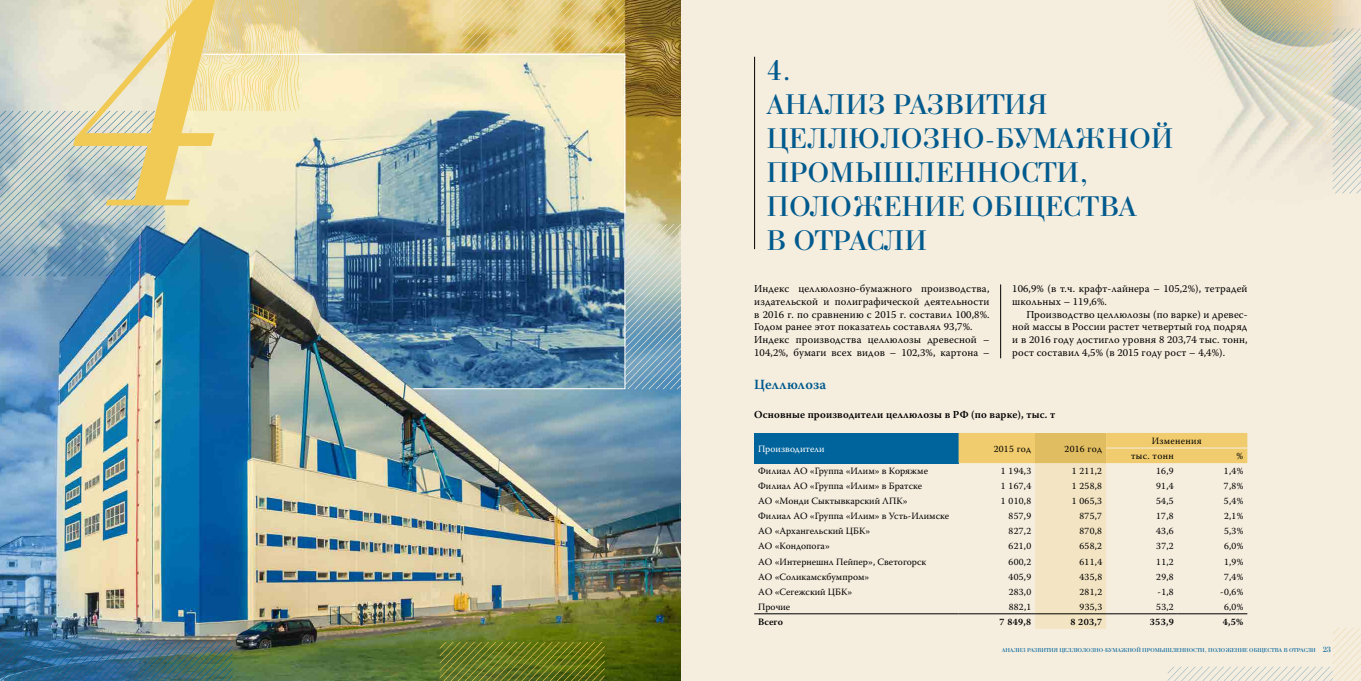
<style>
.page{position:relative;width:1361px;height:681px;background:#fff}
.page>*{position:absolute;margin:0;border:0;box-sizing:border-box;transform-origin:0 0}
.t1{font:italic 318px "Bodoni C";color:#f1ca55}
.t2{font:30px/34px "Bodoni C";color:#005a8d}
.t3{font:600 14px "Warnock Pro";color:#005a8d}
.t4{font:10.6px/12.7px "Warnock Pro";letter-spacing:.01em;color:#000}
.t5{font:600 10.6px "Warnock Pro";letter-spacing:.01em;color:#000}
.t6{font:9.6px "Warnock Pro";color:#000}
.t7{font:600 9.6px "Warnock Pro";letter-spacing:.03em;color:#000}
.t8{font:9.6px/15.1px "Warnock Pro";letter-spacing:.03em;color:#000}
.t9{font:9.6px "Warnock Pro";color:#fff}
.t10{font:8px "Bodoni C";color:#00649c}
.t11{font:6px "Bodoni C";color:#00649c}
</style>
<div class="page">
<div style="left:0;top:0;width:1361px;height:680px;background:#f5edde"></div>
<svg style="left:1168px;top:0;width:193px;height:193px"></svg>
<hr style="left:1000px;top:284px;width:1px;height:74px;background:#000">
<div style="left:754px;top:433px;width:204px;height:30px;background:#00649c"></div>
<svg style="left:958px;top:433px;width:403px;height:247px"></svg>
<hr style="left:1106px;top:447px;width:71px;height:1px;background:#f5edde">
<hr style="left:1177px;top:447px;width:70px;height:1px;background:#f5edde">
<hr style="left:754px;top:613px;width:204px;height:1px;background:#000">
<hr style="left:958px;top:613px;width:77px;height:1px;background:#000">
<hr style="left:1035px;top:613px;width:71px;height:1px;background:#000">
<hr style="left:1106px;top:613px;width:71px;height:1px;background:#000">
<hr style="left:1177px;top:613px;width:70px;height:1px;background:#000">
<img style="left:0;top:0;width:680px;height:680px">
<svg style="left:0;top:0;width:299px;height:276px"></svg>
<svg style="left:440px;top:641px;width:164px;height:39px;background:#67771f"></svg>
<svg style="left:626px;top:224px;width:130px;height:165px"></svg>
<img style="left:0;top:627px;width:232px;height:53px">
<svg style="left:460px;top:0;width:165px;height:53px;background:#e0c87d"></svg>
<img style="left:203px;top:53px;width:423px;height:336px">
<hr style="left:754px;top:57px;width:1px;height:192px;background:#000">
<h1 class="t1" style="left:68px;top:-62px;width:172px">4</h1>
<h2 class="t2" style="left:766px;top:53px;width:409px">4.<br>Анализ развития целлюлозно-бумажной промышленности, положение Общества<br>в отрасли</h2>
<p class="t4" style="left:754px;top:282px;width:237px">Индекс целлюлозно-бумажного производства, издательской и полиграфической деятельности в 2016 г. по сравнению с 2015 г. составил 100,8%.<br>Годом ранее этот показатель составлял 93,7%.<br>Индекс производства целлюлозы древесной – 104,2%, бумаги всех видов – 102,3%, картона –</p>
<p class="t4" style="left:1012px;top:282px;width:237px">106,9% (в т.ч. крафт-лайнера – 105,2%), тетрадей школьных – 119,6%.</p>
<p class="t4" style="left:1012px;top:307px;width:237px;text-align:justify;text-indent:14px">Производство целлюлозы (по варке) и древес&shy;ной массы в России растет четвертый год подряд и в 2016 году достигло уровня 8 203,74 тыс. тонн, рост составил 4,5% (в 2015 году рост – 4,4%).</p>
<h3 class="t3" style="left:754px;top:375px;width:74px">Целлюлоза</h3>
<p class="t5" style="left:754px;top:408px;width:303px">Основные производители целлюлозы в РФ (по варке), тыс. т</p>
<p class="t9" style="left:758px;top:442px;width:68px">Производители</p>
<p class="t6" style="left:993px;top:442px;width:39px">2015 год</p>
<p class="t6" style="left:1064px;top:442px;width:39px">2016 год</p>
<p class="t8" style="left:1131px;top:433px;width:72px;text-indent:21px">Изменения тыс. тонн</p>
<p class="t6" style="left:1236px;top:450px;width:8px">%</p>
<p class="t6" style="left:758px;top:465px;width:171px">Филиал АО «Группа «Илим» в Коряжме</p>
<p class="t6" style="left:1001px;top:465px;width:32px">1 194,3</p>
<p class="t6" style="left:1072px;top:465px;width:32px">1 211,2</p>
<p class="t6" style="left:1156px;top:465px;width:19px">16,9</p>
<p class="t6" style="left:1224px;top:465px;width:21px">1,4%</p>
<p class="t6" style="left:758px;top:480px;width:165px">Филиал АО «Группа «Илим» в Братске</p>
<p class="t6" style="left:1001px;top:480px;width:32px">1 167,4</p>
<p class="t6" style="left:1072px;top:480px;width:32px">1 258,8</p>
<p class="t6" style="left:1156px;top:480px;width:19px">91,4</p>
<p class="t6" style="left:1224px;top:480px;width:21px">7,8%</p>
<p class="t6" style="left:758px;top:495px;width:151px">АО «Монди Сыктывкарский ЛПК»</p>
<p class="t6" style="left:1001px;top:495px;width:32px">1 010,8</p>
<p class="t6" style="left:1072px;top:495px;width:32px">1 065,3</p>
<p class="t6" style="left:1156px;top:495px;width:19px">54,5</p>
<p class="t6" style="left:1224px;top:495px;width:21px">5,4%</p>
<p class="t6" style="left:758px;top:510px;width:192px">Филиал АО «Группа «Илим» в Усть-Илимске</p>
<p class="t6" style="left:1008px;top:510px;width:24px">857,9</p>
<p class="t6" style="left:1079px;top:510px;width:24px">875,7</p>
<p class="t6" style="left:1156px;top:510px;width:19px">17,8</p>
<p class="t6" style="left:1224px;top:510px;width:21px">2,1%</p>
<p class="t6" style="left:758px;top:525px;width:113px">АО «Архангельский ЦБК»</p>
<p class="t6" style="left:1008px;top:525px;width:24px">827,2</p>
<p class="t6" style="left:1079px;top:525px;width:24px">870,8</p>
<p class="t6" style="left:1156px;top:525px;width:19px">43,6</p>
<p class="t6" style="left:1224px;top:525px;width:21px">5,3%</p>
<p class="t6" style="left:758px;top:540px;width:73px">АО «Кондопога»</p>
<p class="t6" style="left:1008px;top:540px;width:24px">621,0</p>
<p class="t6" style="left:1079px;top:540px;width:24px">658,2</p>
<p class="t6" style="left:1156px;top:540px;width:19px">37,2</p>
<p class="t6" style="left:1224px;top:540px;width:21px">6,0%</p>
<p class="t6" style="left:758px;top:555px;width:170px">АО «Интернешнл Пейпер», Светогорск</p>
<p class="t6" style="left:1008px;top:555px;width:24px">600,2</p>
<p class="t6" style="left:1079px;top:555px;width:24px">611,4</p>
<p class="t6" style="left:1156px;top:555px;width:19px">11,2</p>
<p class="t6" style="left:1224px;top:555px;width:21px">1,9%</p>
<p class="t6" style="left:758px;top:570px;width:112px">АО «Соликамскбумпром»</p>
<p class="t6" style="left:1008px;top:570px;width:24px">405,9</p>
<p class="t6" style="left:1079px;top:570px;width:24px">435,8</p>
<p class="t6" style="left:1156px;top:570px;width:19px">29,8</p>
<p class="t6" style="left:1224px;top:570px;width:21px">7,4%</p>
<p class="t6" style="left:758px;top:585px;width:95px">АО «Сегежский ЦБК»</p>
<p class="t6" style="left:1008px;top:585px;width:24px">283,0</p>
<p class="t6" style="left:1079px;top:585px;width:24px">281,2</p>
<p class="t6" style="left:1157px;top:585px;width:18px">-1,8</p>
<p class="t6" style="left:1220px;top:585px;width:25px">-0,6%</p>
<p class="t6" style="left:758px;top:600px;width:34px">Прочие</p>
<p class="t6" style="left:1008px;top:600px;width:24px">882,1</p>
<p class="t6" style="left:1079px;top:600px;width:24px">935,3</p>
<p class="t6" style="left:1156px;top:600px;width:19px">53,2</p>
<p class="t6" style="left:1224px;top:600px;width:21px">6,0%</p>
<p class="t7" style="left:758px;top:615px;width:26px">Всего</p>
<p class="t7" style="left:999px;top:615px;width:33px">7 849,8</p>
<p class="t7" style="left:1070px;top:615px;width:33px">8 203,7</p>
<p class="t7" style="left:1150px;top:615px;width:25px">353,9</p>
<p class="t7" style="left:1223px;top:615px;width:22px">4,5%</p>
<p class="t10" style="left:1322px;top:645px;width:10px">23</p>
<p class="t11" style="left:1001px;top:646px;width:316px">Анализ развития целлюлозно-бумажной промышленности, положение Общества в отрасли</p>
</div>
